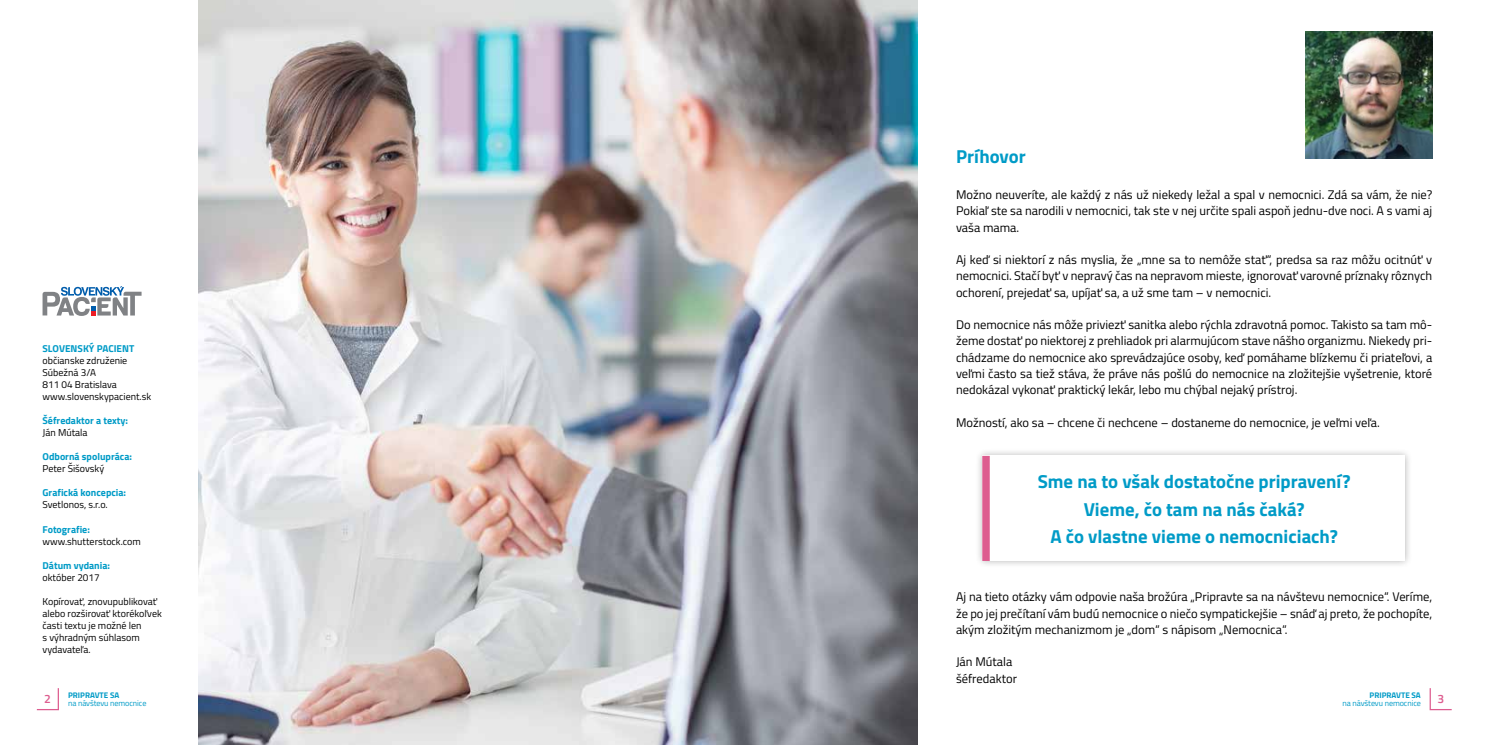
<style>
.page{position:relative;width:1489px;height:745px;background:#fff}
.page>*{position:absolute;margin:0;border:0;box-sizing:border-box;transform-origin:0 0}
.t1{font:700 18.75px/27.5px "Titillium Web";color:#009bc7;text-align:center}
.t2{font:12.5px/16.2px "Titillium Web";color:#000;text-align:justify}
.t3{font:600 12.12px "Titillium Web";color:#dd5d8f}
.t4{font:10px/12px "Titillium Web";color:#000}
.t5{font:700 10px "Titillium Web";color:#009bc7}
.t6{font:8.12px "Titillium Web";letter-spacing:-.01em;color:#009bc7}
.t7{font:700 8.12px "Titillium Web";color:#009bc7}
</style>
<div class="page">
<img style="left:198px;top:0;width:719px;height:744px">
<svg style="left:43px;top:286px;width:98px;height:30px"></svg>
<svg style="left:36px;top:688px;width:23px;height:22px"></svg>
<svg style="left:1429px;top:688px;width:23px;height:22px"></svg>
<div style="left:974px;top:448px;width:437px;height:120px;background:#000;opacity:.3"></div>
<div style="left:982px;top:455px;width:422px;height:105px;background:#fff"></div>
<div style="left:982px;top:455px;width:7px;height:105px;background:#dd5d8f"></div>
<img style="left:1305px;top:31px;width:126px;height:128px">
<p class="t5" style="left:43px;top:341px;width:93px">SLOVENSKÝ PACIENT</p>
<p class="t4" style="left:43px;top:354px;width:110px">občianske združenie<br>Súbežná 3/A<br>811 04 Bratislava www.slovenskypacient.sk</p>
<p class="t5" style="left:43px;top:413px;width:87px">Šéfredaktor a texty:</p>
<p class="t4" style="left:43px;top:426px;width:47px">Ján Mútala</p>
<p class="t5" style="left:43px;top:449px;width:91px">Odborná spolupráca:</p>
<p class="t4" style="left:43px;top:462px;width:63px">Peter Šišovský</p>
<p class="t5" style="left:43px;top:485px;width:85px">Grafická koncepcia:</p>
<p class="t4" style="left:43px;top:498px;width:67px">Svetlonos, s.r.o.</p>
<p class="t5" style="left:43px;top:521px;width:49px">Fotografie:</p>
<p class="t4" style="left:43px;top:534px;width:100px">www.shutterstock.com</p>
<p class="t5" style="left:43px;top:557px;width:69px">Dátum vydania:</p>
<p class="t4" style="left:43px;top:570px;width:59px">október 2017</p>
<p class="t4" style="left:43px;top:594px;width:121px">Kopírovať, znovupublikovať alebo rozširovať ktorékoľvek časti textu je možné len<br>s výhradným súhlasom vydavateľa.</p>
<p class="t3" style="left:44px;top:689px;width:8px">2</p>
<p class="t7" style="left:68px;top:688px;width:53px">Pripravte sa</p>
<p class="t6" style="left:68px;top:696px;width:80px">na návštevu nemocnice</p>
<h1 class="t1" style="left:956px;top:142px;width:71px">Príhovor</h1>
<p class="t2" style="left:956px;top:186px;width:477px">Možno neuveríte, ale každý z nás už niekedy ležal a spal v nemocnici. Zdá sa vám, že nie?<br>Pokiaľ ste sa narodili v nemocnici, tak ste v nej určite spali aspoň jednu-dve noci. A s vami aj vaša mama.</p>
<p class="t2" style="left:956px;top:251px;width:477px">Aj keď si niektorí z nás myslia, že „mne sa to nemôže stať“, predsa sa raz môžu ocitnúť v nemocnici. Stačí byť v nepravý čas na nepravom mieste, ignorovať varovné príznaky rôznych ochorení, prejedať sa, upíjať sa, a už sme tam – v nemocnici.</p>
<p class="t2" style="left:956px;top:316px;width:477px">Do nemocnice nás môže priviezť sanitka alebo rýchla zdravotná pomoc. Takisto sa tam mô&shy;žeme dostať po niektorej z prehliadok pri alarmujúcom stave nášho organizmu. Niekedy pri&shy;chádzame do nemocnice ako sprevádzajúce osoby, keď pomáhame blízkemu či priateľovi, a veľmi často sa tiež stáva, že práve nás pošlú do nemocnice na zložitejšie vyšetrenie, ktoré nedokázal vykonať praktický lekár, lebo mu chýbal nejaký prístroj.</p>
<p class="t2" style="left:956px;top:413px;width:425px">Možností, ako sa – chcene či nechcene – dostaneme do nemocnice, je veľmi veľa.</p>
<h1 class="t1" style="left:1037px;top:466px;width:314px">Sme na to však dostatočne pripravení?<br>Vieme, čo tam na nás čaká?<br>A čo vlastne vieme o nemocniciach?</h1>
<p class="t2" style="left:956px;top:587px;width:477px">Aj na tieto otázky vám odpovie naša brožúra „Pripravte sa na návštevu nemocnice“. Veríme, že po jej prečítaní vám budú nemocnice o niečo sympatickejšie – snáď aj preto, že pochopíte, akým zložitým mechanizmom je „dom“ s nápisom „Nemocnica“.</p>
<p class="t2" style="left:956px;top:652px;width:62px">Ján Mútala šéfredaktor</p>
<p class="t7" style="left:1369px;top:688px;width:53px">Pripravte sa</p>
<p class="t6" style="left:1342px;top:696px;width:80px">na návštevu nemocnice</p>
<p class="t3" style="left:1437px;top:689px;width:8px">3</p>
</div>
